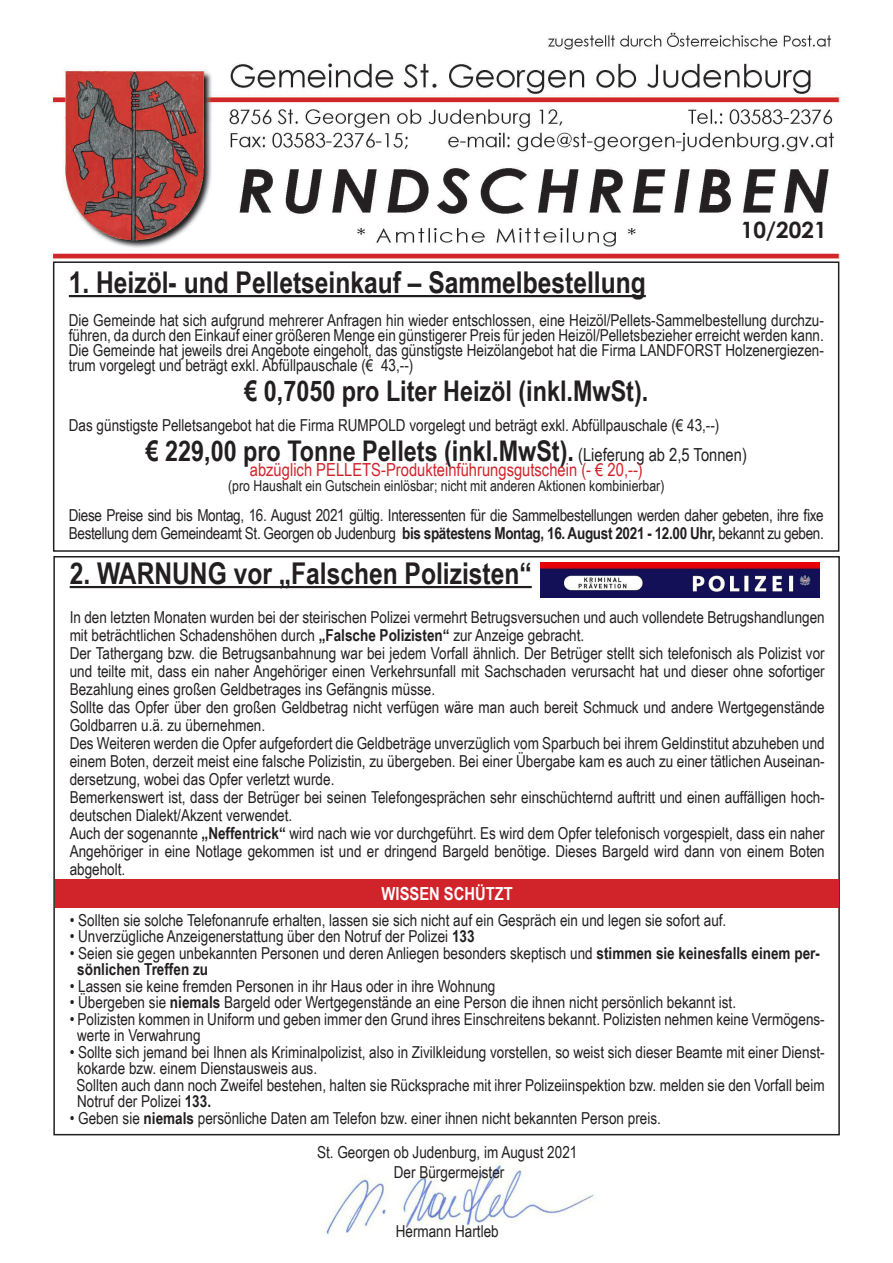
<style>
.page{position:relative;width:893px;height:1263px;background:#fff}
.page>*{position:absolute;margin:0;border:0;box-sizing:border-box;transform-origin:0 0}
.t1{font:700 30px "Arial Narrow";color:#231f20}
.t2{font:700 28.5px "Arial Narrow";color:#231f20}
.t3{font:700 22.5px "Century Gothic";color:#231f20}
.t4{font:18px "Arial Narrow";color:#d1232a}
.t5{font:700 18px "Arial Narrow";color:#fff}
.t6{font:16.5px/18px "Arial Narrow";color:#231f20}
.t7{font:16.5px/18px "Arial Narrow";letter-spacing:-.02em;color:#231f20}
.t8{font:700 16.5px "Arial Narrow";color:#231f20}
.t9{font:15px "Arial Narrow";color:#231f20}
.s1{font-weight:400;font-size:18px}
.s2{font-weight:700}
</style>
<div class="page">
<img style="left:324px;top:1162px;width:270px;height:73px">
<img style="left:51px;top:32px;width:790px;height:234px">
<hr style="left:69px;top:295px;width:577px;height:2px;background:#231f20">
<hr style="left:70px;top:586px;width:462px;height:2px;background:#231f20">
<img style="left:540px;top:562px;width:279px;height:36px">
<div style="left:56px;top:879px;width:783px;height:29px;background:#d1232a"></div>
<div style="left:53px;top:261px;width:786px;height:291px;border:2px solid #231f20"></div>
<p class="t3" style="left:741px;top:213px;width:87px">10/2021</p>
<p class="t1" style="left:69px;top:260px;width:578px">1. Heizöl- und Pelletseinkauf – Sammelbestellung</p>
<p class="t6" style="left:69px;top:312px;width:757px;line-height:15px">Die Gemeinde hat sich aufgrund mehrerer Anfragen hin wieder entschlossen, eine Heizöl/Pellets-Sammelbestellung durchzu&shy;führen, da durch den Einkauf einer größeren Menge ein günstigerer Preis für jeden Heizöl/Pelletsbezieher erreicht werden kann.</p>
<p class="t6" style="left:69px;top:342px;width:757px;line-height:15px">Die Gemeinde hat jeweils drei Angebote eingeholt, das günstigste Heizölangebot hat die Firma LANDFORST Holzenergiezen&shy;trum vorgelegt und beträgt exkl. Abfüllpauschale (€ 43,--)</p>
<p class="t2" style="left:244px;top:369px;width:405px">€ 0,7050 pro Liter Heizöl (inkl.MwSt).</p>
<p class="t6" style="left:69px;top:415px;width:652px">Das günstigste Pelletsangebot hat die Firma RUMPOLD vorgelegt und beträgt exkl. Abfüllpauschale (€ 43,--)</p>
<p class="t2" style="left:146px;top:429px;width:603px">€ 229,00 pro Tonne Pellets (inkl.MwSt). <span class="s1">(Lieferung ab 2,5 Tonnen)</span></p>
<p class="t4" style="left:250px;top:456px;width:394px">abzüglich PELLETS-Produkteinführungsgutschein (- € 20,--)</p>
<p class="t9" style="left:228px;top:475px;width:438px">(pro Haushalt ein Gutschein einlösbar; nicht mit anderen Aktionen kombinierbar)</p>
<p class="t7" style="left:69px;top:505px;width:756px">Diese Preise sind bis Montag, 16. August 2021 gültig. Interessenten für die Sammelbestellungen werden daher gebeten, ihre fixe<br>Bestellung dem Gemeindeamt St. Georgen ob Judenburg <span class="s2">bis spätestens Montag, 16. August 2021 - 12.00 Uhr,</span> bekannt zu geben.</p>
<p class="t1" style="left:70px;top:551px;width:464px">2. WARNUNG vor „Falschen Polizisten“</p>
<p class="t6" style="left:70px;top:607px;width:757px">In den letzten Monaten wurden bei der steirischen Polizei vermehrt Betrugsversuchen und auch vollendete Betrugshandlungen mit beträchtlichen Schadenshöhen durch <span class="s2">„Falsche Polizisten“</span> zur Anzeige gebracht.</p>
<p class="t6" style="left:70px;top:643px;width:757px;text-align:justify">Der Tathergang bzw. die Betrugsanbahnung war bei jedem Vorfall ähnlich. Der Betrüger stellt sich telefonisch als Polizist vor und teilte mit, dass ein naher Angehöriger einen Verkehrsunfall mit Sachschaden verursacht hat und dieser ohne sofortiger Bezahlung eines großen Geldbetrages ins Gefängnis müsse.</p>
<p class="t6" style="left:70px;top:697px;width:757px">Sollte das Opfer über den großen Geldbetrag nicht verfügen wäre man auch bereit Schmuck und andere Wertgegenstände<br>Goldbarren u.ä. zu übernehmen.</p>
<p class="t6" style="left:70px;top:733px;width:757px;text-align:justify">Des Weiteren werden die Opfer aufgefordert die Geldbeträge unverzüglich vom Sparbuch bei ihrem Geldinstitut abzuheben und einem Boten, derzeit meist eine falsche Polizistin, zu übergeben. Bei einer Übergabe kam es auch zu einer tätlichen Auseinan&shy;dersetzung, wobei das Opfer verletzt wurde.</p>
<p class="t6" style="left:70px;top:787px;width:757px">Bemerkenswert ist, dass der Betrüger bei seinen Telefongesprächen sehr einschüchternd auftritt und einen auffälligen hoch&shy;deutschen Dialekt/Akzent verwendet.</p>
<p class="t6" style="left:70px;top:823px;width:757px;text-align:justify">Auch der sogenannte <span class="s2">„Neffentrick“</span> wird nach wie vor durchgeführt. Es wird dem Opfer telefonisch vorgespielt, dass ein naher Angehöriger in eine Notlage gekommen ist und er dringend Bargeld benötige. Dieses Bargeld wird dann von einem Boten abgeholt.</p>
<p class="t6" style="left:70px;top:910px;width:658px">• Sollten sie solche Telefonanrufe erhalten, lassen sie sich nicht auf ein Gespräch ein und legen sie sofort auf.</p>
<p class="t6" style="left:70px;top:927px;width:406px">• Unverzügliche Anzeigenerstattung über den Notruf der Polizei <span class="s2">133</span></p>
<p class="t6" style="left:70px;top:943px;width:752px">• Seien sie gegen unbekannten Personen und deren Anliegen besonders skeptisch und <span class="s2">stimmen sie keinesfalls einem per-</span></p>
<p class="t8" style="left:77px;top:957px;width:132px">sönlichen Treffen zu</p>
<p class="t6" style="left:70px;top:976px;width:427px">• Lassen sie keine fremden Personen in ihr Haus oder in ihre Wohnung</p>
<p class="t6" style="left:70px;top:993px;width:668px">• Übergeben sie <span class="s2">niemals</span> Bargeld oder Wertgegenstände an eine Person die ihnen nicht persönlich bekannt ist.</p>
<p class="t6" style="left:70px;top:1009px;width:757px">• Polizisten kommen in Uniform und geben immer den Grund ihres Einschreitens bekannt. Polizisten nehmen keine Vermögens-</p>
<p class="t6" style="left:77px;top:1026px;width:125px">werte in Verwahrung</p>
<p class="t6" style="left:70px;top:1042px;width:756px">• Sollte sich jemand bei Ihnen als Kriminalpolizist, also in Zivilkleidung vorstellen, so weist sich dieser Beamte mit einer Dienst-</p>
<p class="t6" style="left:77px;top:1059px;width:241px">kokarde bzw. einem Dienstausweis aus.</p>
<p class="t6" style="left:77px;top:1075px;width:750px">Sollten auch dann noch Zweifel bestehen, halten sie Rücksprache mit ihrer Polizeiinspektion bzw. melden sie den Vorfall beim</p>
<p class="t6" style="left:77px;top:1092px;width:135px">Notruf der Polizei <span class="s2">133.</span></p>
<p class="t6" style="left:70px;top:1108px;width:593px">• Geben sie <span class="s2">niemals</span> persönliche Daten am Telefon bzw. einer ihnen nicht bekannten Person preis.</p>
<p class="t6" style="left:317px;top:1142px;width:262px">St. Georgen ob Judenburg, im August 2021</p>
<p class="t6" style="left:394px;top:1162px;width:112px">Der Bürgermeister</p>
<p class="t5" style="left:382px;top:880px;width:133px">WISSEN SCHÜTZT</p>
<p class="t6" style="left:396px;top:1221px;width:105px">Hermann Hartleb</p>
</div>
